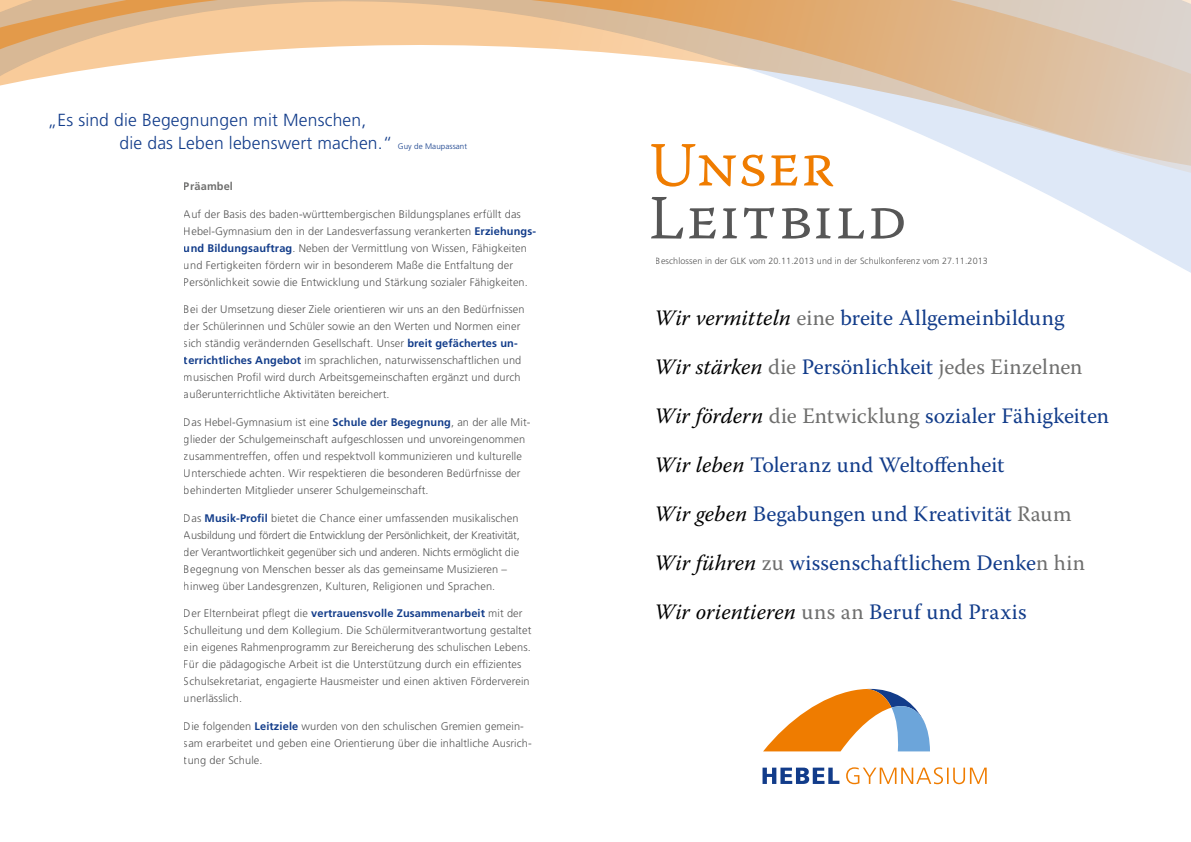
<style>
.page{position:relative;width:1191px;height:842px;background:#fff}
.page>*{position:absolute;margin:0;border:0;box-sizing:border-box;transform-origin:0 0}
.t1{font:63px "Warnock Pro Light Capt";letter-spacing:.015em;color:#565656}
.t2{font:63px "Warnock Pro Light Capt";color:#ef7c00}
.t3{font:22px "Warnock Pro";color:#123c8a}
.t4{font:22px "Warnock Pro";color:#6f6f6e}
.t5{font:italic 22px "Warnock Pro";letter-spacing:.01em;color:#000}
.t6{font:300 17.5px/23px "Frutiger";letter-spacing:.01em;color:#123c8a}
.t7{font:300 11px/17px "Frutiger";letter-spacing:.01em;color:#565656}
.t8{font:700 11px "Frutiger";letter-spacing:.01em;color:#6f6f6e}
.t9{font:300 9px "Frutiger";letter-spacing:.01em;color:#565656}
.s1{font-size:8px}
.s2{font-weight:700;color:#123c8a}
.s3{font-style:italic;color:#000}
.s4{color:#6f6f6e}
.s5{color:#123c8a}
.s6{font-style:normal;color:#6f6f6e}
.s7{font-style:normal;color:#123c8a}
</style>
<div class="page">
<svg style="left:1077px;top:210px;width:114px;height:63px"></svg>
<svg style="left:0;top:0;width:1191px;height:210px"></svg>
<svg style="left:763px;top:689px;width:167px;height:62px"></svg>
<svg style="left:846px;top:767px;width:140px;height:17px"></svg>
<svg style="left:762px;top:768px;width:77px;height:16px"></svg>
<p class="t6" style="left:119px;top:109px;width:349px;text-indent:-72px">„Es sind die Begegnungen mit Menschen,<br>die das Leben lebenswert machen.“ <span class="s1">Guy de Maupassant</span></p>
<p class="t8" style="left:184px;top:180px;width:51px">Präambel</p>
<p class="t7" style="left:184px;top:205px;width:353px">Auf der Basis des baden-württembergischen Bildungsplanes erfüllt das Hebel-Gymnasium den in der Landesverfassung verankerten <span class="s2">Erziehungs&shy;und Bildungsauftrag</span>. Neben der Vermittlung von Wissen, Fähigkeiten und Fertigkeiten fördern wir in besonderem Maße die Entfaltung der Persönlichkeit sowie die Entwicklung und Stärkung sozialer Fähigkeiten.</p>
<p class="t7" style="left:184px;top:301px;width:342px">Bei der Umsetzung dieser Ziele orientieren wir uns an den Bedürfnissen der Schülerinnen und Schüler sowie an den Werten und Normen einer sich ständig verändernden Gesellschaft. Unser <span class="s2">breit gefächertes un&shy;terrichtliches Angebot</span> im sprachlichen, naturwissenschaftlichen und musischen Profil wird durch Arbeitsgemeinschaften ergänzt und durch außerunterrichtliche Aktivitäten bereichert.</p>
<p class="t7" style="left:184px;top:414px;width:348px">Das Hebel-Gymnasium ist eine <span class="s2">Schule der Begegnung</span>, an der alle Mit&shy;glieder der Schulgemeinschaft aufgeschlossen und unvoreingenommen zusammentreffen, offen und respektvoll kommunizieren und kulturelle Unterschiede achten. Wir respektieren die besonderen Bedürfnisse der behinderten Mitglieder unserer Schulgemeinschaft.</p>
<p class="t7" style="left:184px;top:509px;width:337px">Das <span class="s2">Musik-Profil</span> bietet die Chance einer umfassenden musikalischen Ausbildung und fördert die Entwicklung der Persönlichkeit, der Kreativität, der Verantwortlichkeit gegenüber sich und anderen. Nichts ermöglicht die Begegnung von Menschen besser als das gemeinsame Musizieren – hinweg über Landesgrenzen, Kulturen, Religionen und Sprachen.</p>
<p class="t7" style="left:184px;top:605px;width:349px">Der Elternbeirat pflegt die <span class="s2">vertrauensvolle Zusammenarbeit</span> mit der Schulleitung und dem Kollegium. Die Schülermitverantwortung gestaltet ein eigenes Rahmenprogramm zur Bereicherung des schulischen Lebens.<br>Für die pädagogische Arbeit ist die Unterstützung durch ein effizientes Schulsekretariat, engagierte Hausmeister und einen aktiven Förderverein unerlässlich.</p>
<p class="t7" style="left:184px;top:717px;width:349px">Die folgenden <span class="s2">Leitziele</span> wurden von den schulischen Gremien gemein&shy;sam erarbeitet und geben eine Orientierung über die inhaltliche Ausrich&shy;tung der Schule.</p>
<h1 class="t2" style="left:649px;top:127px;width:188px">Unser</h1>
<h1 class="t1" style="left:649px;top:180px;width:260px">Leitbild</h1>
<p class="t9" style="left:656px;top:256px;width:333px">Beschlossen in der GLK vom 20.11.2013 und in der Schulkonferenz vom 27.11.2013</p>
<p class="t3" style="left:654px;top:304px;width:412px"><span class="s3">Wir vermitteln</span> <span class="s4">eine</span> breite Allgemeinbildung</p>
<p class="t4" style="left:654px;top:354px;width:430px"><span class="s3">Wir stärken</span> die <span class="s5">Persönlichkeit</span> jedes Einzelnen</p>
<p class="t3" style="left:654px;top:403px;width:456px"><span class="s3">Wir fördern</span> <span class="s4">die Entwicklung</span> sozialer Fähigkeiten</p>
<p class="t3" style="left:654px;top:452px;width:352px"><span class="s3">Wir leben</span> Toleranz und Weltoffenheit</p>
<p class="t3" style="left:654px;top:501px;width:419px"><span class="s3">Wir geben</span> Begabungen und Kreativität <span class="s4">Raum</span></p>
<p class="t3" style="left:654px;top:550px;width:432px"><span class="s3">Wir führen</span> <span class="s4">zu</span> wissenschaftlichem Denke<span class="s4">n hin</span></p>
<p class="t5" style="left:654px;top:599px;width:374px">Wir orientieren <span class="s6">uns an</span> <span class="s7">Beruf und Praxis</span></p>
</div>
